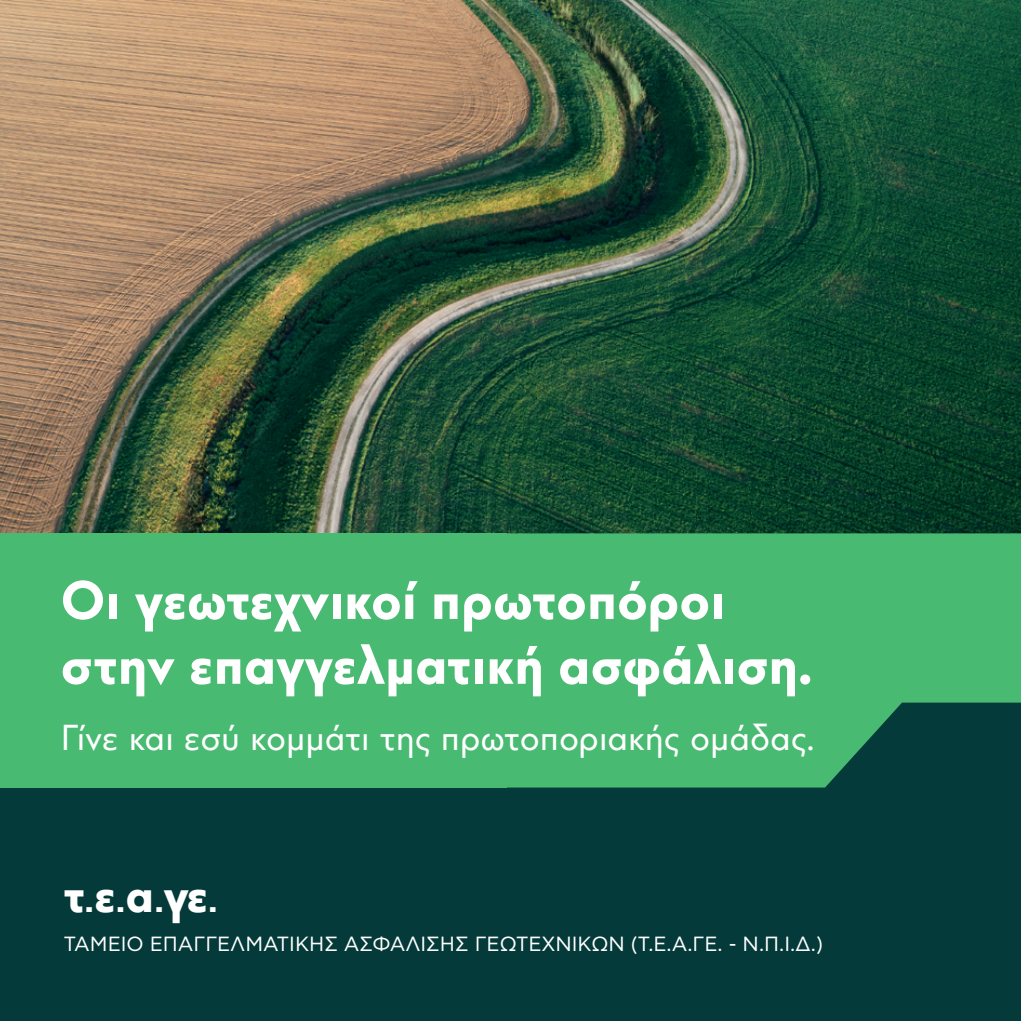
<style>
.page{position:relative;width:1021px;height:1021px;background:#fff}
.page>*{position:absolute;margin:0;border:0;box-sizing:border-box;transform-origin:0 0}
.t1{font:700 54px/64.8px "CF Panoptik";color:#fff}
.t2{font:700 47.93px "CF Panoptik";color:#fff}
.t3{font:36px "CF Panoptik";color:#fff}
.t4{font:20.47px "CF Asty Pro";color:#fff}
.s1{font-family:"Helvetica Now Var";font-weight:400}
</style>
<div class="page">
<div style="left:0;top:0;width:1020px;height:1020px;background:#043a39"></div>
<img style="left:0;top:0;width:1020px;height:533px">
<svg style="left:506px;top:533px;width:514px;height:254px;background:#41ac6c"></svg>
<div style="left:0;top:533px;width:506px;height:254px;background:#49ba72"></div>
<h1 class="t1" style="left:61px;top:570px;width:753px">Οι γεωτεχνικοί πρωτοπόροι στην επαγγελματική ασφάλιση.</h1>
<h3 class="t3" style="left:61px;top:715px;width:755px">Γίνε και εσύ κομμάτι της πρωτοποριακής ομάδας.</h3>
<h2 class="t2" style="left:64px;top:864px;width:157px">τ<span class="s1">.</span>ε<span class="s1">.</span>α<span class="s1">.</span>γε<span class="s1">.</span></h2>
<p class="t4" style="left:64px;top:931px;width:760px">ΤΑΜΕΙΟ ΕΠΑΓΓΕΛΜΑΤΙΚΗΣ ΑΣΦΑΛΙΣΗΣ ΓΕΩΤΕΧΝΙΚΩΝ (Τ.Ε.Α.ΓΕ. - Ν.Π.Ι.Δ.)</p>
</div>
